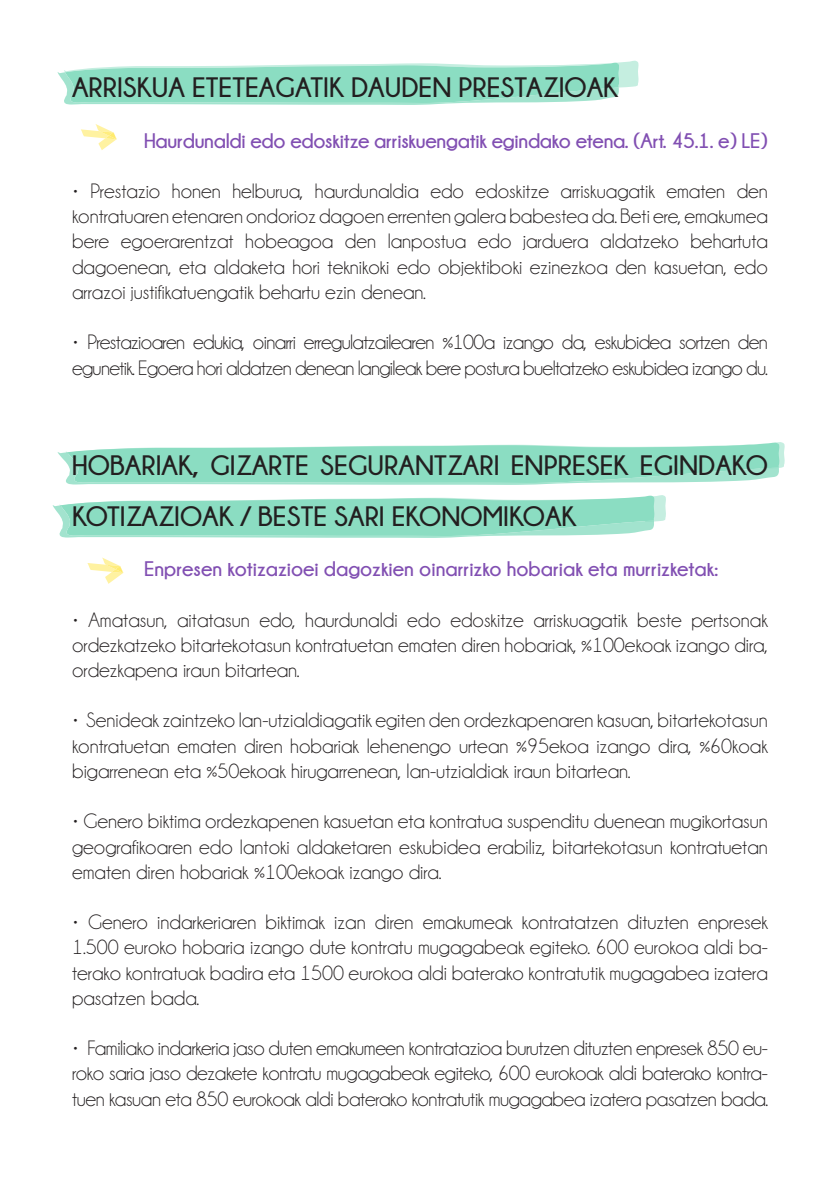
<style>
.page{position:relative;width:840px;height:1191px;background:#fff}
.page>*{position:absolute;margin:0;border:0;box-sizing:border-box;transform-origin:0 0}
.t1{font:700 28px/50.4px "Champagne&Limousines";color:#231f20}
.t2{font:21px/25.2px "Champagne&Limousines";color:#231f20;text-align:justify}
.t3{font:21px/25.2px "Champagne&Limousines";letter-spacing:-.03em;color:#231f20}
.t4{font:700 21px "Champagne&Limousines";letter-spacing:-.01em;color:#814fb2}
</style>
<div class="page">
<svg style="left:57px;top:442px;width:728px;height:43px;background:#9fe2cc"></svg>
<svg style="left:52px;top:495px;width:614px;height:43px;background:#a0e3cd"></svg>
<svg style="left:57px;top:61px;width:581px;height:44px;background:#a1e3cd"></svg>
<svg style="left:81px;top:124px;width:36px;height:26px"></svg>
<svg style="left:87px;top:557px;width:36px;height:27px"></svg>
<p class="t1" style="left:72px;top:62px;width:547px">ARRISKUA ETETEAGATIK DAUDEN PRESTAZIOAK</p>
<p class="t4" style="left:144px;top:129px;width:625px">Haurdunaldi edo edoskitze arriskuengatik egindako etena. (Art. 45.1. e) LE)</p>
<p class="t2" style="left:72px;top:179px;width:697px">• Prestazio honen helburua, haurdunaldia edo edoskitze arriskuagatik ematen den kontratuaren etenaren ondorioz dagoen errenten galera babestea da. Beti ere, emakumea bere egoerarentzat hobeagoa den lanpostua edo jarduera aldatzeko behartuta dagoenean, eta aldaketa hori teknikoki edo objektiboki ezinezkoa den kasuetan, edo arrazoi justifikatuengatik behartu ezin denean.</p>
<p class="t3" style="left:72px;top:330px;width:697px">• Prestazioaren edukia, oinarri erregulatzailearen %100a izango da, eskubidea sortzen den egunetik. Egoera hori aldatzen denean langileak bere postura bueltatzeko eskubidea izango du.</p>
<p class="t1" style="left:72px;top:440px;width:697px">HOBARIAK, GIZARTE SEGURANTZARI ENPRESEK EGINDAKO<br>KOTIZAZIOAK / BESTE SARI EKONOMIKOAK</p>
<p class="t4" style="left:144px;top:557px;width:575px">Enpresen kotizazioei dagozkien oinarrizko hobariak eta murrizketak:</p>
<p class="t2" style="left:72px;top:607px;width:697px">• Amatasun, aitatasun edo, haurdunaldi edo edoskitze arriskuagatik beste pertsonak ordezkatzeko bitartekotasun kontratuetan ematen diren hobariak, %100ekoak izango dira, ordezkapena iraun bitartean.</p>
<p class="t2" style="left:72px;top:708px;width:697px">• Senideak zaintzeko lan-utzialdiagatik egiten den ordezkapenaren kasuan, bitartekotasun kontratuetan ematen diren hobariak lehenengo urtean %95ekoa izango dira, %60koak bigarrenean eta %50ekoak hirugarrenean, lan-utzialdiak iraun bitartean.</p>
<p class="t2" style="left:72px;top:809px;width:697px">• Genero biktima ordezkapenen kasuetan eta kontratua suspenditu duenean mugikortasun geografikoaren edo lantoki aldaketaren eskubidea erabiliz, bitartekotasun kontratuetan ematen diren hobariak %100ekoak izango dira.</p>
<p class="t2" style="left:72px;top:909px;width:697px">• Genero indarkeriaren biktimak izan diren emakumeak kontratatzen dituzten enpresek 1.500 euroko hobaria izango dute kontratu mugagabeak egiteko. 600 eurokoa aldi ba&shy;terako kontratuak badira eta 1500 eurokoa aldi baterako kontratutik mugagabea izatera pasatzen bada.</p>
<p class="t2" style="left:72px;top:1035px;width:697px">• Familiako indarkeria jaso duten emakumeen kontratazioa burutzen dituzten enpresek 850 eu&shy;roko saria jaso dezakete kontratu mugagabeak egiteko, 600 eurokoak aldi baterako kontra&shy;tuen kasuan eta 850 eurokoak aldi baterako kontratutik mugagabea izatera pasatzen bada.</p>
</div>
